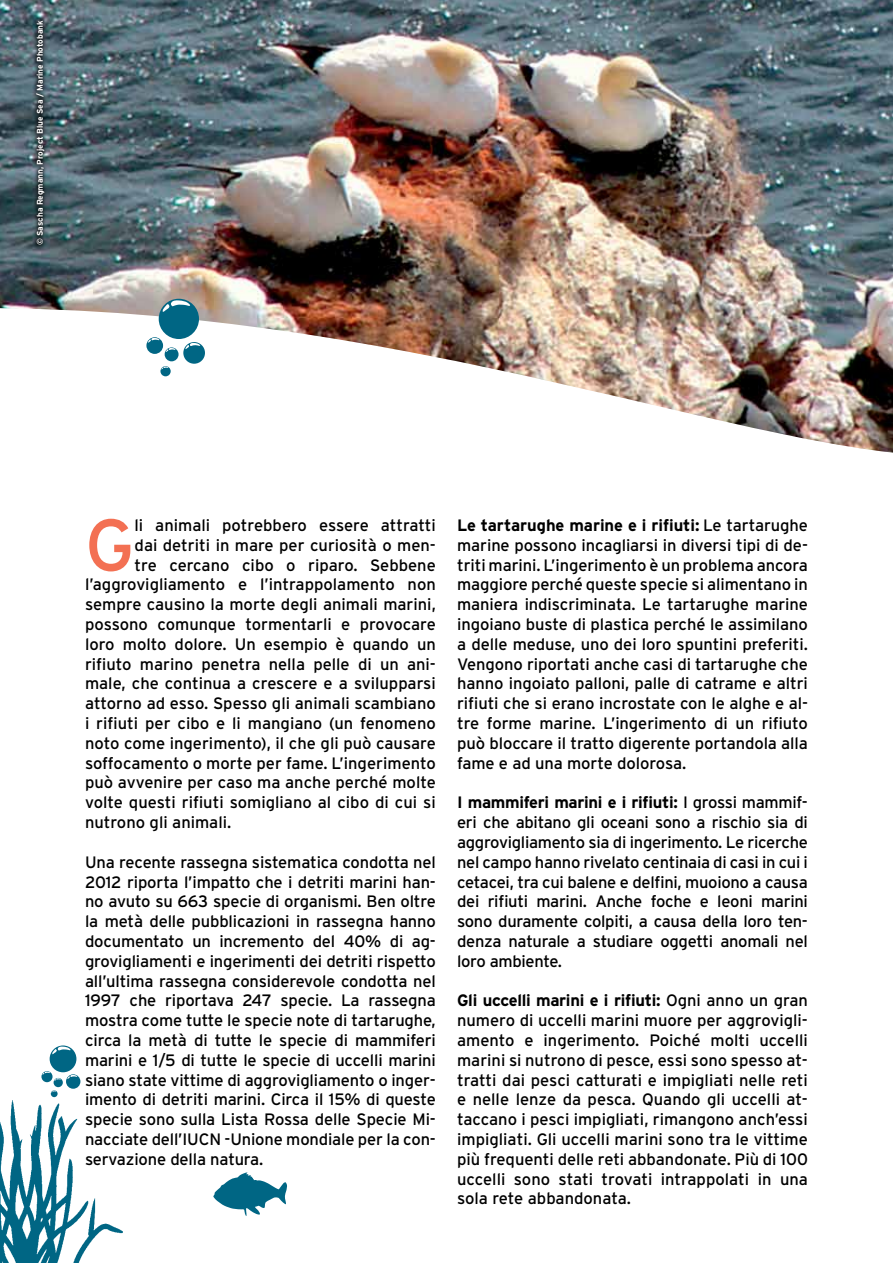
<style>
.page{position:relative;width:893px;height:1263px;background:#fff}
.page>*{position:absolute;margin:0;border:0;box-sizing:border-box;transform-origin:0 0}
.t1{font:73.05px "Interstate";color:#f37053}
.t2{font:16.5px/19.8px "Interstate";color:#000;text-align:justify}
.t3{font:700 8.25px "Interstate";color:#fff}
.s1{font-weight:700}
</style>
<div class="page">
<img style="left:0;top:0;width:893px;height:1098px">
<div style="left:159px;top:299px;width:40px;height:40px;background:#006684;border-radius:50%"></div>
<svg style="left:162px;top:300px;width:29px;height:12px"></svg>
<div style="left:183px;top:342px;width:22px;height:22px;background:#006684;border-radius:50%"></div>
<svg style="left:185px;top:343px;width:16px;height:6px"></svg>
<div style="left:146px;top:337px;width:17px;height:17px;background:#006684;border-radius:50%"></div>
<svg style="left:148px;top:338px;width:12px;height:5px"></svg>
<div style="left:165px;top:347px;width:14px;height:14px;background:#006684;border-radius:50%"></div>
<svg style="left:166px;top:348px;width:10px;height:4px"></svg>
<div style="left:160px;top:366px;width:11px;height:10px;background:#006684;border-radius:50%"></div>
<svg style="left:161px;top:366px;width:8px;height:3px"></svg>
<svg style="left:213px;top:1172px;width:74px;height:44px"></svg>
<img style="left:0;top:1100px;width:123px;height:163px">
<div style="left:50px;top:1045px;width:26px;height:27px;background:#006684;border-radius:50%"></div>
<svg style="left:52px;top:1046px;width:19px;height:8px"></svg>
<div style="left:66px;top:1074px;width:14px;height:15px;background:#006684;border-radius:50%"></div>
<svg style="left:67px;top:1075px;width:10px;height:4px"></svg>
<div style="left:54px;top:1078px;width:9px;height:9px;background:#006684;border-radius:50%"></div>
<svg style="left:42px;top:1071px;width:19px;height:10px"></svg>
<svg style="left:51px;top:1090px;width:7px;height:7px"></svg>
<div style="left:32px;top:16px;width:17px;height:233px;background:#000;opacity:.75"></div>
<p class="t3" style="left:35px;top:245px;width:226px;rotate:-90deg">© Sascha Regmann, Project Blue Sea / Marine Photobank</p>
<h1 class="t1" style="left:85px;top:504px;width:51px">G</h1>
<p class="t2" style="left:135px;top:515px;width:303px">li animali potrebbero essere attratti</p>
<p class="t2" style="left:135px;top:535px;width:303px">dai detriti in mare per curiosità o men-</p>
<p class="t2" style="left:135px;top:555px;width:303px">tre cercano cibo o riparo. Sebbene</p>
<p class="t2" style="left:85px;top:575px;width:352px">l’aggrovigliamento e l’intrappolamento non</p>
<p class="t2" style="left:85px;top:594px;width:352px">sempre causino la morte degli animali marini,</p>
<p class="t2" style="left:85px;top:614px;width:352px">possono comunque tormentarli e provocare</p>
<p class="t2" style="left:85px;top:634px;width:352px">loro molto dolore. Un esempio è quando un</p>
<p class="t2" style="left:85px;top:654px;width:352px">rifiuto marino penetra nella pelle di un ani-</p>
<p class="t2" style="left:85px;top:674px;width:352px">male, che continua a crescere e a svilupparsi</p>
<p class="t2" style="left:85px;top:693px;width:352px">attorno ad esso. Spesso gli animali scambiano</p>
<p class="t2" style="left:85px;top:713px;width:352px">i rifiuti per cibo e li mangiano (un fenomeno</p>
<p class="t2" style="left:85px;top:733px;width:352px">noto come ingerimento), il che gli può causare</p>
<p class="t2" style="left:85px;top:753px;width:352px">soffocamento o morte per fame. L’ingerimento</p>
<p class="t2" style="left:85px;top:773px;width:352px">può avvenire per caso ma anche perché molte</p>
<p class="t2" style="left:85px;top:792px;width:352px">volte questi rifiuti somigliano al cibo di cui si</p>
<p class="t2" style="left:85px;top:812px;width:148px">nutrono gli animali.</p>
<p class="t2" style="left:85px;top:852px;width:352px">Una recente rassegna sistematica condotta nel 2012 riporta l’impatto che i detriti marini han&shy;no avuto su 663 specie di organismi. Ben oltre la metà delle pubblicazioni in rassegna hanno documentato un incremento del 40% di ag&shy;grovigliamenti e ingerimenti dei detriti rispetto all’ultima rassegna considerevole condotta nel 1997 che riportava 247 specie. La rassegna mostra come tutte le specie note di tartarughe, circa la metà di tutte le specie di mammiferi marini e 1/5 di tutte le specie di uccelli marini siano state vittime di aggrovigliamento o inger&shy;imento di detriti marini. Circa il 15% di queste specie sono sulla Lista Rossa delle Specie Mi&shy;nacciate dell’IUCN -Unione mondiale per la con&shy;servazione della natura.</p>
<p class="t2" style="left:457px;top:515px;width:352px"><span class="s1">Le tartarughe marine e i rifiuti:</span> Le tartarughe marine possono incagliarsi in diversi tipi di de&shy;triti marini. L’ingerimento è un problema ancora maggiore perché queste specie si alimentano in maniera indiscriminata. Le tartarughe marine ingoiano buste di plastica perché le assimilano a delle meduse, uno dei loro spuntini preferiti.<br>Vengono riportati anche casi di tartarughe che hanno ingoiato palloni, palle di catrame e altri rifiuti che si erano incrostate con le alghe e al&shy;tre forme marine. L’ingerimento di un rifiuto può bloccare il tratto digerente portandola alla fame e ad una morte dolorosa.</p>
<p class="t2" style="left:457px;top:792px;width:352px"><span class="s1">I mammiferi marini e i rifiuti:</span> I grossi mammif&shy;eri che abitano gli oceani sono a rischio sia di aggrovigliamento sia di ingerimento. Le ricerche nel campo hanno rivelato centinaia di casi in cui i cetacei, tra cui balene e delfini, muoiono a causa dei rifiuti marini. Anche foche e leoni marini sono duramente colpiti, a causa della loro ten&shy;denza naturale a studiare oggetti anomali nel loro ambiente.</p>
<p class="t2" style="left:457px;top:990px;width:352px"><span class="s1">Gli uccelli marini e i rifiuti:</span> Ogni anno un gran numero di uccelli marini muore per aggrovigli&shy;amento e ingerimento. Poiché molti uccelli marini si nutrono di pesce, essi sono spesso at&shy;tratti dai pesci catturati e impigliati nelle reti e nelle lenze da pesca. Quando gli uccelli at&shy;taccano i pesci impigliati, rimangono anch’essi impigliati. Gli uccelli marini sono tra le vittime più frequenti delle reti abbandonate. Più di 100 uccelli sono stati trovati intrappolati in una sola rete abbandonata.</p>
</div>
